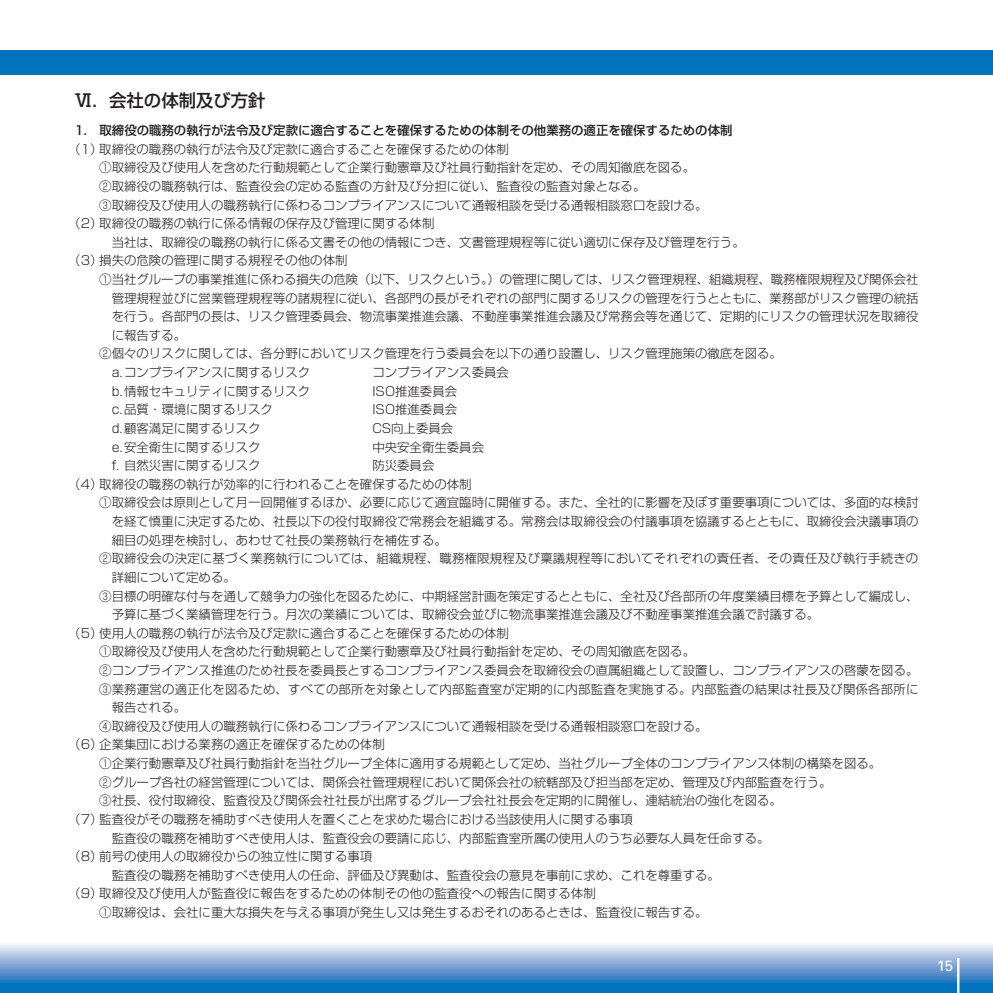
<style>
.page{position:relative;width:993px;height:993px;background:#fff}
.page>*{position:absolute;margin:0;border:0;box-sizing:border-box;transform-origin:0 0}
.t1{font:500 17.32px "Shin Go Pr 5";color:#231f20}
.t2{font:14.88px "Univers";color:#fff}
.t3{font:300 12.42px "Shin Go Pr 5";color:#231f20}
.t4{font:500 12.42px "Shin Go Pr 5";color:#231f20}
</style>
<div class="page">
<div style="left:0;top:982px;width:992px;height:10px;background:#0073bc"></div>
<div style="left:0;top:943px;width:992px;height:40px;background:linear-gradient(to bottom,#f7f1f9,#2973be)"></div>
<hr style="left:956px;top:957px;width:3px;height:35px;background:#fff">
<div style="left:0;top:50px;width:992px;height:24px;background:#0073bc"></div>
<h1 class="t1" style="left:74px;top:86px;width:192px">Ⅵ．会社の体制及び方針</h1>
<p class="t4" style="left:74px;top:120px;width:659px">1. 取締役の職務の執行が法令及び定款に適合することを確保するための体制その他業務の適正を確保するための体制</p>
<p class="t3" style="left:68px;top:139px;width:442px">（1）取締役の職務の執行が法令及び定款に適合することを確保するための体制</p>
<p class="t3" style="left:99px;top:157px;width:597px">①取締役及び使用人を含めた行動規範として企業行動憲章及び社員行動指針を定め、その周知徹底を図る。</p>
<p class="t3" style="left:99px;top:176px;width:547px">②取締役の職務執行は、監査役会の定める監査の方針及び分担に従い、監査役の監査対象となる。</p>
<p class="t3" style="left:99px;top:194px;width:609px">③取締役及び使用人の職務執行に係わるコンプライアンスについて通報相談を受ける通報相談窓口を設ける。</p>
<p class="t3" style="left:68px;top:213px;width:367px">（2）取締役の職務の執行に係る情報の保存及び管理に関する体制</p>
<p class="t3" style="left:99px;top:232px;width:646px">　当社は、取締役の職務の執行に係る文書その他の情報につき、文書管理規程等に従い適切に保存及び管理を行う。</p>
<p class="t3" style="left:68px;top:250px;width:281px">（3）損失の危険の管理に関する規程その他の体制</p>
<p class="t3" style="left:99px;top:269px;width:820px">①当社グループの事業推進に係わる損失の危険（以下、リスクという。）の管理に関しては、リスク管理規程、組織規程、職務権限規程及び関係会社</p>
<p class="t3" style="left:112px;top:287px;width:808px">管理規程並びに営業管理規程等の諸規程に従い、各部門の長がそれぞれの部門に関するリスクの管理を行うとともに、業務部がリスク管理の統括</p>
<p class="t3" style="left:112px;top:306px;width:808px">を行う。各部門の長は、リスク管理委員会、物流事業推進会議、不動産事業推進会議及び常務会等を通じて、定期的にリスクの管理状況を取締役</p>
<p class="t3" style="left:112px;top:325px;width:76px">に報告する。</p>
<p class="t3" style="left:99px;top:343px;width:684px">②個々のリスクに関しては、各分野においてリスク管理を行う委員会を以下の通り設置し、リスク管理施策の徹底を図る。</p>
<p class="t3" style="left:99px;top:362px;width:212px">　a.コンプライアンスに関するリスク</p>
<p class="t3" style="left:372px;top:362px;width:138px">コンプライアンス委員会</p>
<p class="t3" style="left:99px;top:380px;width:212px">　b.情報セキュリティに関するリスク</p>
<p class="t3" style="left:372px;top:380px;width:86px">ISO推進委員会</p>
<p class="t3" style="left:99px;top:399px;width:175px">　c.品質・環境に関するリスク</p>
<p class="t3" style="left:372px;top:399px;width:86px">ISO推進委員会</p>
<p class="t3" style="left:99px;top:418px;width:163px">　d.顧客満足に関するリスク</p>
<p class="t3" style="left:372px;top:418px;width:82px">CS向上委員会</p>
<p class="t3" style="left:99px;top:436px;width:163px">　e.安全衛生に関するリスク</p>
<p class="t3" style="left:372px;top:436px;width:113px">中央安全衛生委員会</p>
<p class="t3" style="left:99px;top:455px;width:163px">　f. 自然災害に関するリスク</p>
<p class="t3" style="left:372px;top:455px;width:64px">防災委員会</p>
<p class="t3" style="left:68px;top:473px;width:405px">（4）取締役の職務の執行が効率的に行われることを確保するための体制</p>
<p class="t3" style="left:99px;top:492px;width:820px">①取締役会は原則として月一回開催するほか、必要に応じて適宜臨時に開催する。また、全社的に影響を及ぼす重要事項については、多面的な検討</p>
<p class="t3" style="left:112px;top:511px;width:808px">を経て慎重に決定するため、社長以下の役付取締役で常務会を組織する。常務会は取締役会の付議事項を協議するとともに、取締役会決議事項の</p>
<p class="t3" style="left:112px;top:529px;width:336px">細目の処理を検討し、あわせて社長の業務執行を補佐する。</p>
<p class="t3" style="left:99px;top:548px;width:820px">②取締役会の決定に基づく業務執行については、組織規程、職務権限規程及び稟議規程等においてそれぞれの責任者、その責任及び執行手続きの</p>
<p class="t3" style="left:112px;top:566px;width:126px">詳細について定める。</p>
<p class="t3" style="left:99px;top:585px;width:820px">③目標の明確な付与を通して競争力の強化を図るために、中期経営計画を策定するとともに、全社及び各部所の年度業績目標を予算として編成し、</p>
<p class="t3" style="left:112px;top:604px;width:708px">予算に基づく業績管理を行う。月次の業績については、取締役会並びに物流事業推進会議及び不動産事業推進会議で討議する。</p>
<p class="t3" style="left:68px;top:622px;width:442px">（5）使用人の職務の執行が法令及び定款に適合することを確保するための体制</p>
<p class="t3" style="left:99px;top:641px;width:597px">①取締役及び使用人を含めた行動規範として企業行動憲章及び社員行動指針を定め、その周知徹底を図る。</p>
<p class="t3" style="left:99px;top:659px;width:820px">②コンプライアンス推進のため社長を委員長とするコンプライアンス委員会を取締役会の直属組織として設置し、コンプライアンスの啓蒙を図る。</p>
<p class="t3" style="left:99px;top:678px;width:820px">③業務運営の適正化を図るため、すべての部所を対象として内部監査室が定期的に内部監査を実施する。内部監査の結果は社長及び関係各部所に</p>
<p class="t3" style="left:112px;top:697px;width:76px">報告される。</p>
<p class="t3" style="left:99px;top:715px;width:622px">④取締役及び使用人の職務執行に係わるコンプライアンスについて通報相談を受ける通報相談窓口を設ける。　</p>
<p class="t3" style="left:68px;top:734px;width:318px">（6）企業集団における業務の適正を確保するための体制</p>
<p class="t3" style="left:99px;top:752px;width:783px">①企業行動憲章及び社員行動指針を当社グループ全体に適用する規範として定め、当社グループ全体のコンプライアンス体制の構築を図る。</p>
<p class="t3" style="left:99px;top:771px;width:733px">②グループ各社の経営管理については、関係会社管理規程において関係会社の統轄部及び担当部を定め、管理及び内部監査を行う。</p>
<p class="t3" style="left:99px;top:790px;width:684px">③社長、役付取締役、監査役及び関係会社社長が出席するグループ会社社長会を定期的に開催し、連結統治の強化を図る。</p>
<p class="t3" style="left:68px;top:808px;width:566px">（7）監査役がその職務を補助すべき使用人を置くことを求めた場合における当該使用人に関する事項</p>
<p class="t3" style="left:99px;top:827px;width:671px">　監査役の職務を補助すべき使用人は、監査役会の要請に応じ、内部監査室所属の使用人のうち必要な人員を任命する。</p>
<p class="t3" style="left:68px;top:845px;width:305px">（8）前号の使用人の取締役からの独立性に関する事項</p>
<p class="t3" style="left:112px;top:864px;width:609px">監査役の職務を補助すべき使用人の任命、評価及び異動は、監査役会の意見を事前に求め、これを尊重する。</p>
<p class="t3" style="left:68px;top:883px;width:529px">（9）取締役及び使用人が監査役に報告をするための体制その他の監査役への報告に関する体制</p>
<p class="t3" style="left:99px;top:901px;width:609px">①取締役は、会社に重大な損失を与える事項が発生し又は発生するおそれのあるときは、監査役に報告する。</p>
<p class="t2" style="left:936px;top:956px;width:18px">15</p>
</div>
